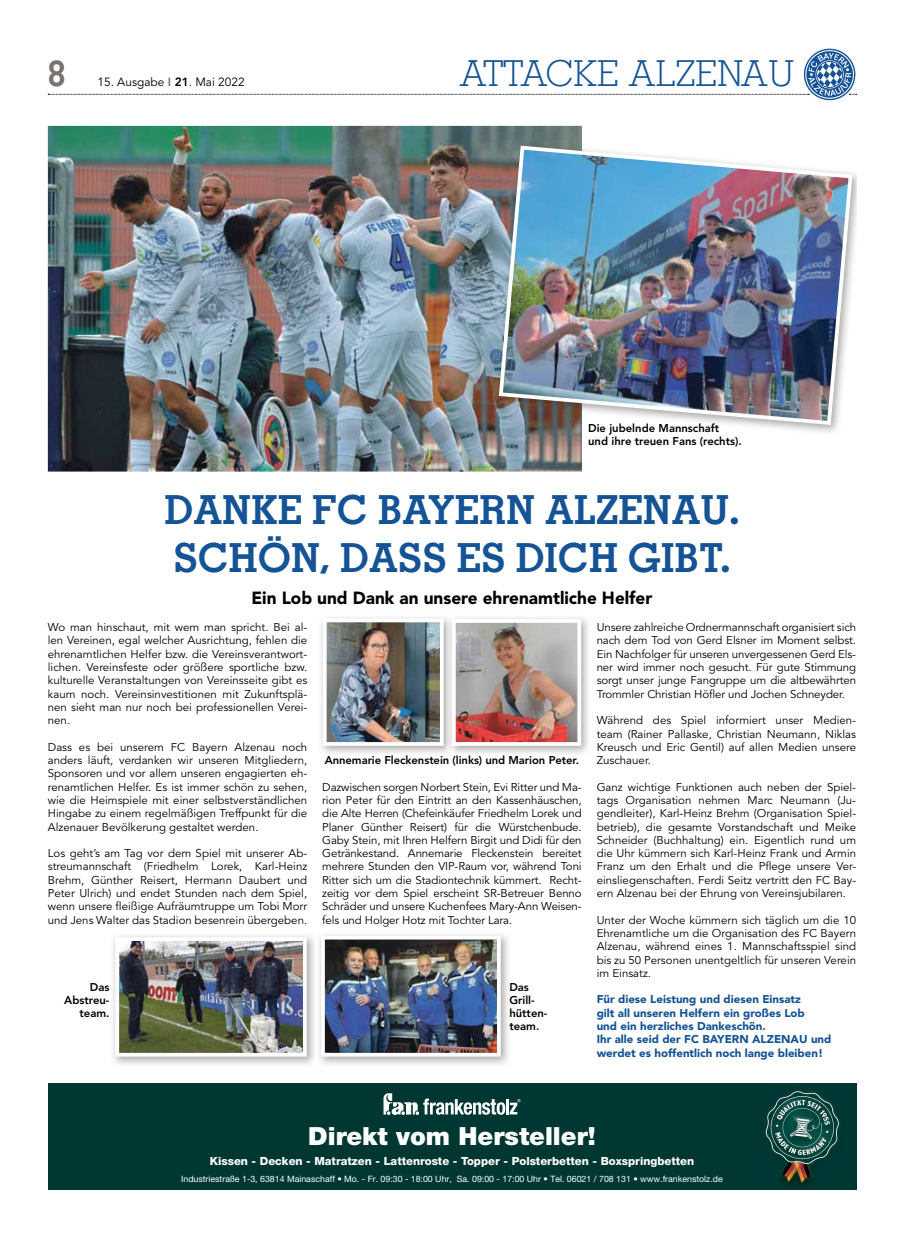
<style>
.page{position:relative;width:904px;height:1241px;background:#fff}
.page>*{position:absolute;margin:0;border:0;box-sizing:border-box;transform-origin:0 0}
.t1{font:700 40px/48px "Memphis LT";color:#145395}
.t2{font:300 35.75px "Memphis LT";color:#145395}
.t3{font:700 35.75px "Memphis LT";color:#787370}
.t4{font:900 25px "Helvetica Neue LT Pro";color:#fff}
.t5{font:900 17.5px "Avenir LT";color:#000}
.t6{font:11.88px "Avenir LT";color:#000}
.t7{font:11.25px/13.2px "Avenir LT";color:#000;text-align:justify}
.t8{font:900 11.25px/13.2px "Avenir LT";color:#145395}
.t9{font:800 11.25px/13.1px "Avenir LT";color:#000}
.t10{font:800 11.25px "Helvetica Neue LT Pro";color:#fff}
.t11{font:8.75px "Helvetica Neue LT Pro";color:#fff}
.s1{font-weight:800;color:#787370}
.s2{font-weight:800}
</style>
<div class="page">
<svg style="left:48px;top:48px;width:808px;height:53px"></svg>
<div style="left:48px;top:1083px;width:808px;height:106px;background:#003732"></div>
<img style="left:780px;top:1180px;width:32px;height:6px">
<img style="left:780px;top:1120px;width:59px;height:60px">
<img style="left:787px;top:1175px;width:17px;height:7px">
<img style="left:784px;top:1175px;width:11px;height:2px">
<img style="left:780px;top:1163px;width:4px;height:12px">
<svg style="left:784px;top:1163px;width:18px;height:12px"></svg>
<img style="left:802px;top:1163px;width:10px;height:15px">
<img style="left:765px;top:1091px;width:73px;height:72px">
<svg style="left:383px;top:1093px;width:137px;height:21px"></svg>
<img style="left:113px;top:934px;width:395px;height:130px">
<img style="left:120px;top:942px;width:182px;height:109px">
<div style="left:115px;top:937px;width:192px;height:119px;border:4px solid #fff"></div>
<img style="left:321px;top:617px;width:267px;height:137px">
<img style="left:328px;top:623px;width:110px;height:117px">
<div style="left:323px;top:618px;width:120px;height:127px;border:4px solid #fff"></div>
<img style="left:316px;top:934px;width:1px;height:130px">
<img style="left:326px;top:940px;width:169px;height:111px">
<div style="left:321px;top:935px;width:179px;height:121px;border:4px solid #fff"></div>
<img style="left:48px;top:126px;width:534px;height:345px">
<img style="left:446px;top:617px;width:8px;height:137px">
<img style="left:457px;top:624px;width:119px;height:116px">
<div style="left:452px;top:619px;width:129px;height:126px;border:4px solid #fff"></div>
<img style="left:494px;top:141px;width:362px;height:294px">
<img style="left:497px;top:144px;width:357px;height:283px">
<h2 class="t3" style="left:48px;top:51px;width:19px">8</h2>
<p class="t6" style="left:97px;top:75px;width:149px">15. Ausgabe <span class="s1">I</span> <span class="s2">21</span>. Mai 2022</p>
<h2 class="t2" style="left:459px;top:52px;width:336px">ATTACKE ALZENAU</h2>
<p class="t9" style="left:588px;top:421px;width:155px">Die jubelnde Mannschaft und ihre treuen Fans (rechts).</p>
<h1 class="t1" style="left:164px;top:485px;width:576px">DANKE FC BAYERN ALZENAU.<br>SCHÖN, DASS ES DICH GIBT.</h1>
<h3 class="t5" style="left:251px;top:587px;width:402px">Ein Lob und Dank an unsere ehrenamtliche Helfer</h3>
<p class="t7" style="left:48px;top:621px;width:261px">Wo man hinschaut, mit wem man spricht. Bei al&shy;len Vereinen, egal welcher Ausrichtung, fehlen die ehrenamtlichen Helfer bzw. die Vereinsverantwort&shy;lichen. Vereinsfeste oder größere sportliche bzw. kulturelle Veranstaltungen von Vereinsseite gibt es kaum noch. Vereinsinvestitionen mit Zukunftsplä&shy;nen sieht man nur noch bei professionellen Verei&shy;nen.</p>
<p class="t7" style="left:48px;top:740px;width:261px">Dass es bei unserem FC Bayern Alzenau noch anders läuft, verdanken wir unseren Mitgliedern, Sponsoren und vor allem unseren engagierten eh&shy;renamtlichen Helfer. Es ist immer schön zu sehen, wie die Heimspiele mit einer selbstverständlichen Hingabe zu einem regelmäßigen Treffpunkt für die Alzenauer Bevölkerung gestaltet werden.</p>
<p class="t7" style="left:48px;top:846px;width:261px">Los geht’s am Tag vor dem Spiel mit unserer Ab&shy;streumannschaft (Friedhelm Lorek, Karl-Heinz Brehm, Günther Reisert, Hermann Daubert und Peter Ulrich) und endet Stunden nach dem Spiel, wenn unsere fleißige Aufräumtruppe um Tobi Morr und Jens Walter das Stadion besenrein übergeben.</p>
<p class="t7" style="left:596px;top:621px;width:261px">Unsere zahlreiche Ordnermannschaft organisiert sich nach dem Tod von Gerd Elsner im Moment selbst.<br>Ein Nachfolger für unseren unvergessenen Gerd Els&shy;ner wird immer noch gesucht. Für gute Stimmung sorgt unser junge Fangruppe um die altbewährten Trommler Christian Höfler und Jochen Schneyder.</p>
<p class="t7" style="left:596px;top:714px;width:261px">Während des Spiel informiert unser Medien&shy;team (Rainer Pallaske, Christian Neumann, Niklas Kreusch und Eric Gentil) auf allen Medien unsere Zuschauer.</p>
<p class="t7" style="left:596px;top:780px;width:261px">Ganz wichtige Funktionen auch neben der Spiel&shy;tags Organisation nehmen Marc Neumann (Ju&shy;gendleiter), Karl-Heinz Brehm (Organisation Spiel&shy;betrieb), die gesamte Vorstandschaft und Meike Schneider (Buchhaltung) ein. Eigentlich rund um die Uhr kümmern sich Karl-Heinz Frank und Armin Franz um den Erhalt und die Pflege unsere Ver&shy;einsliegenschaften. Ferdi Seitz vertritt den FC Bay&shy;ern Alzenau bei der Ehrung von Vereinsjubilaren.</p>
<p class="t7" style="left:596px;top:913px;width:261px">Unter der Woche kümmern sich täglich um die 10<br>Ehrenamtliche um die Organisation des FC Bayern Alzenau, während eines 1. Mannschaftsspiel sind bis zu 50 Personen unentgeltlich für unseren Verein im Einsatz.</p>
<p class="t8" style="left:596px;top:992px;width:236px">Für diese Leistung und diesen Einsatz<br>gilt all unseren Helfern ein großes Lob<br>und ein herzliches Dankeschön.<br>Ihr alle seid der FC BAYERN ALZENAU und werdet es hoffentlich noch lange bleiben!</p>
<p class="t9" style="left:325px;top:753px;width:256px">Annemarie Fleckenstein (links) und Marion Peter.</p>
<p class="t7" style="left:322px;top:780px;width:261px">Dazwischen sorgen Norbert Stein, Evi Ritter und Ma&shy;rion Peter für den Eintritt an den Kassenhäuschen, die Alte Herren (Chefeinkäufer Friedhelm Lorek und Planer Günther Reisert) für die Würstchenbude.<br>Gaby Stein, mit Ihren Helfern Birgit und Didi für den Getränkestand. Annemarie Fleckenstein bereitet mehrere Stunden den VIP-Raum vor, während Toni Ritter sich um die Stadiontechnik kümmert. Recht&shy;zeitig vor dem Spiel erscheint SR-Betreuer Benno Schräder und unsere Kuchenfees Mary-Ann Weisen&shy;fels und Holger Hotz mit Tochter Lara.</p>
<p class="t9" style="left:509px;top:980px;width:40px">Das<br>Grill&shy;hütten&shy;team.</p>
<p class="t9" style="left:64px;top:980px;width:47px;text-align:right">Das<br>Abstreu&shy;team.</p>
<h3 class="t4" style="left:308px;top:1121px;width:289px">Direkt vom Hersteller!</h3>
<p class="t10" style="left:210px;top:1153px;width:486px">Kissen - Decken - Matratzen - Lattenroste - Topper - Polsterbetten - Boxspringbetten</p>
<p class="t11" style="left:181px;top:1173px;width:543px">Industriestraße 1-3, 63814 Mainaschaff • Mo. - Fr. 09:30 - 18:00 Uhr, Sa. 09:00 - 17:00 Uhr • Tel. 06021 / 708 131 • www.frankenstolz.de</p>
</div>
